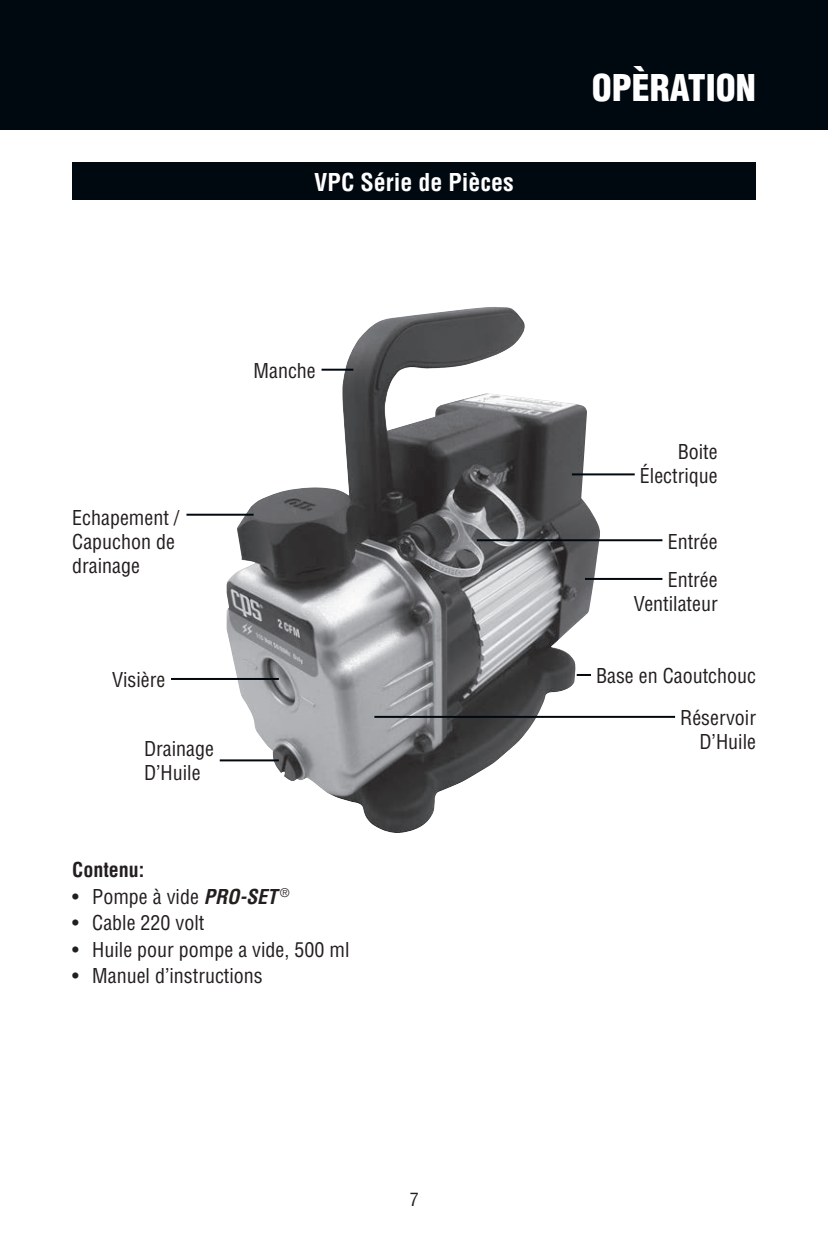
<style>
.page{position:relative;width:828px;height:1260px;background:#fff}
.page>*{position:absolute;margin:0;border:0;box-sizing:border-box;transform-origin:0 0}
.t1{font:900 condensed 36px "Helvetica";color:#fff}
.t2{font:700 condensed 24px "Helvetica";color:#fff}
.t3{font:condensed 20px/24px "Helvetica";color:#241f1f;text-align:right}
.t4{font:700 condensed 20px "Helvetica";color:#241f1f}
.t5{font:condensed 18px "Helvetica";color:#241f1f}
.s1{font-weight:700;font-style:italic}
</style>
<div class="page">
<div style="left:0;top:0;width:828px;height:130px;background:#000810"></div>
<div style="left:72px;top:162px;width:684px;height:38px;background:#000810"></div>
<img style="left:227px;top:307px;width:374px;height:526px">
<hr style="left:322px;top:369px;width:31px;height:2px;background:#000810">
<svg style="left:577px;top:674px;width:14px;height:2px"></svg>
<hr style="left:374px;top:716px;width:301px;height:2px;background:#000810">
<hr style="left:585px;top:578px;width:77px;height:2px;background:#000810">
<hr style="left:572px;top:473px;width:63px;height:2px;background:#000810">
<hr style="left:186px;top:514px;width:68px;height:2px;background:#000810">
<hr style="left:171px;top:678px;width:108px;height:2px;background:#000810">
<hr style="left:220px;top:759px;width:59px;height:2px;background:#000810">
<hr style="left:477px;top:539px;width:185px;height:2px;background:#000810">
<p class="t2" style="left:314px;top:167px;width:201px">VPC Série de Pièces</p>
<p class="t3" style="left:254px;top:358px;width:64px">Manche</p>
<p class="t3" style="left:72px;top:505px;width:109px;text-align:left">Echapement /<br>Capuchon de drainage</p>
<p class="t3" style="left:112px;top:668px;width:55px">Visière</p>
<p class="t3" style="left:144px;top:737px;width:71px;text-align:left">Drainage<br>D’Huile</p>
<p class="t4" style="left:72px;top:858px;width:74px">Contenu:</p>
<p class="t3" style="left:72px;top:885px;width:219px">• Pompe à vide <span class="s1">PRO-SET</span> <sup>®</sup></p>
<p class="t3" style="left:72px;top:911px;width:134px">• Cable 220 volt</p>
<p class="t3" style="left:72px;top:938px;width:279px">• Huile pour pompe a vide, 500 ml</p>
<p class="t3" style="left:72px;top:964px;width:192px">• Manuel d’instructions</p>
<h1 class="t1" style="left:592px;top:65px;width:166px">OPÈRATION</h1>
<p class="t3" style="left:640px;top:440px;width:79px">Boite<br>Électrique</p>
<p class="t3" style="left:668px;top:529px;width:51px">Entrée</p>
<p class="t3" style="left:634px;top:568px;width:86px">Entrée<br>Ventilateur</p>
<p class="t3" style="left:596px;top:655px;width:161px;line-height:42px">Base en Caoutchouc<br>Réservoir</p>
<p class="t3" style="left:699px;top:730px;width:58px">D’Huile</p>
<p class="t5" style="left:410px;top:1188px;width:10px">7</p>
</div>
